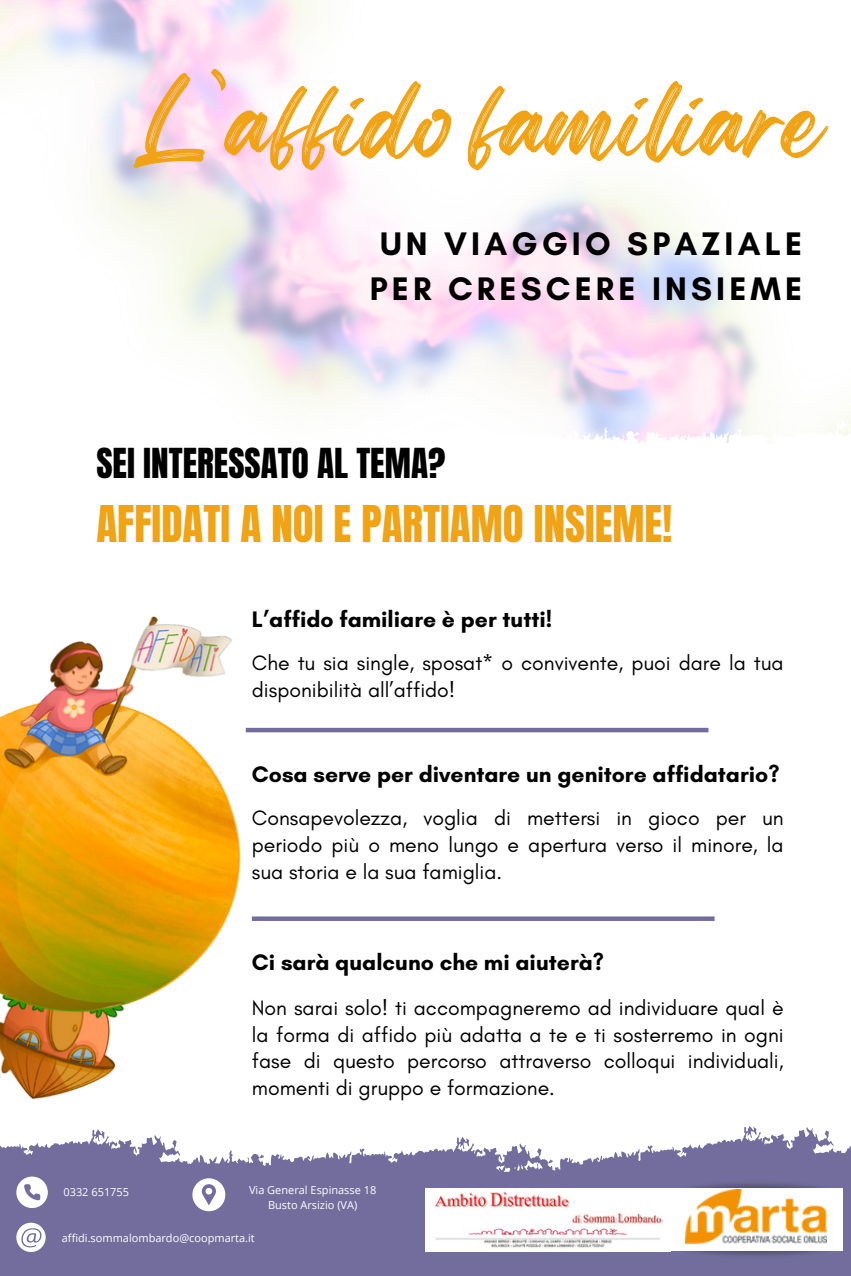
<style>
.page{position:relative;width:851px;height:1276px;background:#fff}
.page>*{position:absolute;margin:0;border:0;box-sizing:border-box;transform-origin:0 0}
.t1{font:95.1px "Regular Brush";color:#f0a314}
.t2{font:42.9px "Anton";color:#f0a314}
.t3{font:35.1px "Anton";color:#000}
.t4{font:700 33.3px/45px "Glacial Indifference";letter-spacing:.125em;color:#000;text-align:center}
.t5{font:700 22.8px "Glacial Indifference";color:#000}
.t6{font:21.3px/26.7px "Glacial Indifference";color:#000;text-align:justify}
.t7{font:11.1px "Open Sans";color:#fff}
</style>
<div class="page">
<svg style="left:551px;top:1126px;width:299px;height:150px;fill:#726d9c"></svg>
<div style="left:0;top:1268px;width:551px;height:8px;background:#726d9c"></div>
<img style="left:0;top:616px;width:575px;height:652px">
<img style="left:666px;top:1234px;width:180px;height:33px">
<img style="left:666px;top:1172px;width:180px;height:32px">
<div style="left:670px;top:1188px;width:172px;height:62px;background:#fff"></div>
<img style="left:685px;top:1189px;width:141px;height:54px">
<img style="left:425px;top:1188px;width:245px;height:63px">
<svg style="left:298px;top:403px;width:552px;height:283px"></svg>
<hr style="left:246px;top:728px;width:462px;height:4px;background:#726d9c">
<div style="left:252px;top:916px;width:462px;height:5px;background:#726d9c"></div>
<svg style="left:192px;top:1178px;width:33px;height:33px"></svg>
<svg style="left:16px;top:1176px;width:32px;height:32px"></svg>
<p class="t1" style="left:131px;top:46px;width:694px">L’affido familiare</p>
<p class="t4" style="left:370px;top:220px;width:434px">UN VIAGGIO SPAZIALE<br>PER CRESCERE INSIEME</p>
<h4 class="t3" style="left:96px;top:438px;width:350px">SEI INTERESSATO AL TEMA?</h4>
<p class="t2" style="left:96px;top:493px;width:577px">AFFIDATI A NOI E PARTIAMO INSIEME!</p>
<p class="t5" style="left:252px;top:605px;width:302px">L’affido familiare è per tutti!</p>
<h1 class="t6" style="left:252px;top:649px;width:533px">Che tu sia single, sposat* o convivente, puoi dare la tua disponibilità all’affido!</h1>
<p class="t5" style="left:252px;top:760px;width:529px">Cosa serve per diventare un genitore affidatario?</p>
<p class="t6" style="left:252px;top:804px;width:533px">Consapevolezza, voglia di mettersi in gioco per un periodo più o meno lungo e apertura verso il minore, la sua storia e la sua famiglia.</p>
<h5 class="t7" style="left:63px;top:1183px;width:67px">0332 651755</h5>
<p class="t5" style="left:252px;top:948px;width:353px">Ci sarà qualcuno che mi aiuterà?</p>
<p class="t6" style="left:252px;top:994px;width:533px">Non sarai solo! ti accompagneremo ad individuare qual è la forma di affido più adatta a te e ti sosterremo in ogni fase di questo percorso attraverso colloqui individuali, momenti di gruppo e formazione.</p>
<h5 class="t7" style="left:249px;top:1182px;width:129px">Via General Espinasse 18</h5>
<h6 class="t7" style="left:268px;top:1197px;width:91px">Busto Arsizio (VA)</h6>
<h2 class="t7" style="left:62px;top:1230px;width:194px">affidi.sommalombardo@coopmarta.it</h2>
</div>
